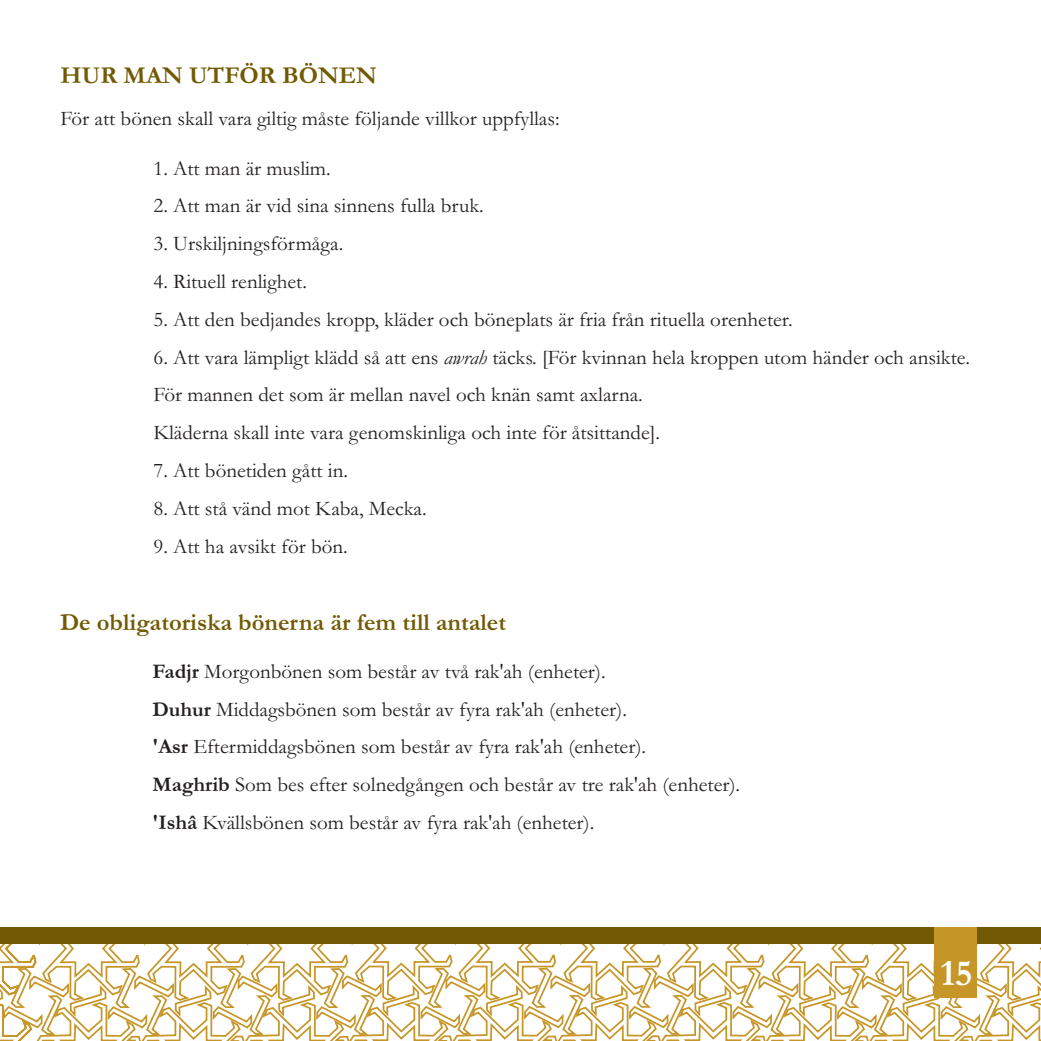
<style>
.page{position:relative;width:1041px;height:1041px;background:#fff}
.page>*{position:absolute;margin:0;border:0;box-sizing:border-box;transform-origin:0 0}
.t1{font:700 37.1px "Garamond";color:#fff}
.t2{font:700 24.5px "Garamond";color:#715a03}
.t3{font:21px/37.8px "Garamond";color:#231f20}
.s1{font-style:italic}
.s2{font-weight:700}
</style>
<div class="page">
<svg style="left:0;top:943px;width:1040px;height:97px"></svg>
<div style="left:0;top:927px;width:1040px;height:16px;background:#715a03"></div>
<div style="left:934px;top:927px;width:42px;height:70px;background:#c69628"></div>
<p class="t2" style="left:61px;top:67px;width:318px">HUR MAN UTFÖR BÖNEN</p>
<p class="t3" style="left:61px;top:102px;width:500px">För att bönen skall vara giltig måste följande villkor uppfyllas:</p>
<p class="t3" style="left:153px;top:151px;width:179px">1. Att man är muslim.</p>
<p class="t3" style="left:153px;top:189px;width:332px">2. Att man är vid sina sinnens fulla bruk.</p>
<p class="t3" style="left:153px;top:227px;width:191px">3. Urskiljningsförmåga.</p>
<p class="t3" style="left:153px;top:265px;width:155px">4. Rituell renlighet.</p>
<p class="t3" style="left:153px;top:303px;width:640px">5. Att den bedjandes kropp, kläder och böneplats är fria från rituella orenheter.</p>
<p class="t3" style="left:153px;top:340px;width:818px">6. Att vara lämpligt klädd så att ens <span class="s1">awrah</span> täcks. [För kvinnan hela kroppen utom händer och ansikte.<br>För mannen det som är mellan navel och knän samt axlarna.<br>Kläderna skall inte vara genomskinliga och inte för åtsittande].</p>
<p class="t3" style="left:153px;top:454px;width:196px">7. Att bönetiden gått in.</p>
<p class="t3" style="left:153px;top:492px;width:275px">8. Att stå vänd mot Kaba, Mecka.</p>
<p class="t3" style="left:153px;top:529px;width:196px">9. Att ha avsikt för bön.</p>
<p class="t2" style="left:60px;top:614px;width:447px">De obligatoriska bönerna är fem till antalet</p>
<p class="t3" style="left:152px;top:654px;width:589px"><span class="s2">Fadjr</span> Morgonbönen som består av två rak'ah (enheter).<br><span class="s2">Duhur</span> Middagsbönen som består av fyra rak'ah (enheter).<br><span class="s2">'Asr</span> Eftermiddagsbönen som består av fyra rak'ah (enheter).<br><span class="s2">Maghrib</span> Som bes efter solnedgången och består av tre rak'ah (enheter). <span class="s2">'Ishâ</span> Kvällsbönen som består av fyra rak'ah (enheter).</p>
<h1 class="t1" style="left:940px;top:960px;width:34px">15</h1>
</div>
